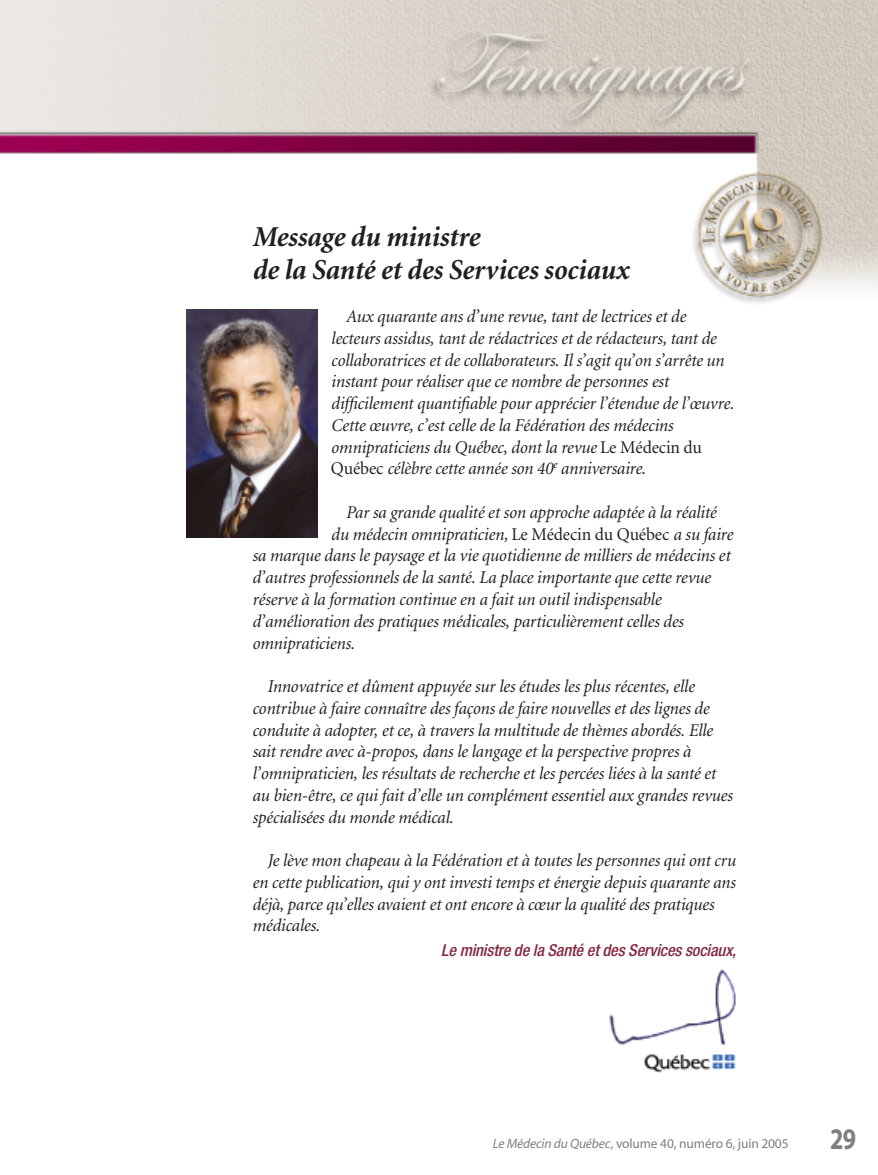
<style>
.page{position:relative;width:878px;height:1175px;background:#fff}
.page>*{position:absolute;margin:0;border:0;box-sizing:border-box;transform-origin:0 0}
.t1{font:700 30px "Myriad";color:#7d7f81;scale:.8 1}
.t2{font:italic 700 28.8px/33px "Minion";letter-spacing:-.01em;color:#231f20}
.t3{font:italic 18px/21.8px "Minion";letter-spacing:-.01em;color:#231f20}
.t4{font:italic 500 condensed 16.5px "Helvetica Neue";letter-spacing:-.01em;color:#82293f}
.t5{font:13.5px "Myriad";letter-spacing:-.01em;color:#7d7f81}
.s1{font-style:normal}
.s2{font-style:italic}
</style>
<div class="page">
<img style="left:0;top:0;width:878px;height:314px">
<img style="left:644px;top:1054px;width:92px;height:18px">
<img style="left:609px;top:969px;width:127px;height:76px">
<img style="left:187px;top:310px;width:130px;height:228px">
<h2 class="t2" style="left:252px;top:222px;width:378px">Message du ministre<br>de la Santé et des Services sociaux</h2>
<p class="t3" style="left:331px;top:307px;width:404px;text-indent:15px">Aux quarante ans d’une revue, tant de lectrices et de lecteurs assidus, tant de rédactrices et de rédacteurs, tant de collaboratrices et de collaborateurs. Il s’agit qu’on s’arrête un instant pour réaliser que ce nombre de personnes est difficilement quantifiable pour apprécier l’étendue de l’œuvre.<br>Cette œuvre, c’est celle de la Fédération des médecins omnipraticiens du Québec, dont la revue <span class="s1">Le Médecin du Québec</span> célèbre cette année son 40<sup>e</sup> anniversaire.</p>
<p class="t3" style="left:346px;top:503px;width:372px">Par sa grande qualité et son approche adaptée à la réalité</p>
<p class="t3" style="left:331px;top:524px;width:403px">du médecin omnipraticien, <span class="s1">Le Médecin du Québec</span> a su faire</p>
<p class="t3" style="left:252px;top:546px;width:479px">sa marque dans le paysage et la vie quotidienne de milliers de médecins et</p>
<p class="t3" style="left:252px;top:568px;width:460px">d’autres professionnels de la santé. La place importante que cette revue</p>
<p class="t3" style="left:252px;top:590px;width:410px">réserve à la formation continue en a fait un outil indispensable</p>
<p class="t3" style="left:252px;top:611px;width:433px">d’amélioration des pratiques médicales, particulièrement celles des</p>
<p class="t3" style="left:252px;top:633px;width:104px">omnipraticiens.</p>
<p class="t3" style="left:252px;top:677px;width:482px;text-indent:15px">Innovatrice et dûment appuyée sur les études les plus récentes, elle contribue à faire connaître des façons de faire nouvelles et des lignes de conduite à adopter, et ce, à travers la multitude de thèmes abordés. Elle sait rendre avec à-propos, dans le langage et la perspective propres à l’omnipraticien, les résultats de recherche et les percées liées à la santé et au bien-être, ce qui fait d’elle un complément essentiel aux grandes revues spécialisées du monde médical.</p>
<p class="t3" style="left:252px;top:851px;width:485px;text-indent:15px">Je lève mon chapeau à la Fédération et à toutes les personnes qui ont cru en cette publication, qui y ont investi temps et énergie depuis quarante ans déjà, parce qu’elles avaient et ont encore à cœur la qualité des pratiques médicales.</p>
<p class="t4" style="left:441px;top:944px;width:296px">Le ministre de la Santé et des Services sociaux,</p>
<p class="t5" style="left:493px;top:1138px;width:297px"><span class="s2">Le Médecin du Québec,</span> volume 40, numéro 6, juin 2005</p>
<h1 class="t1" style="left:830px;top:1127px;width:34px">29</h1>
</div>
